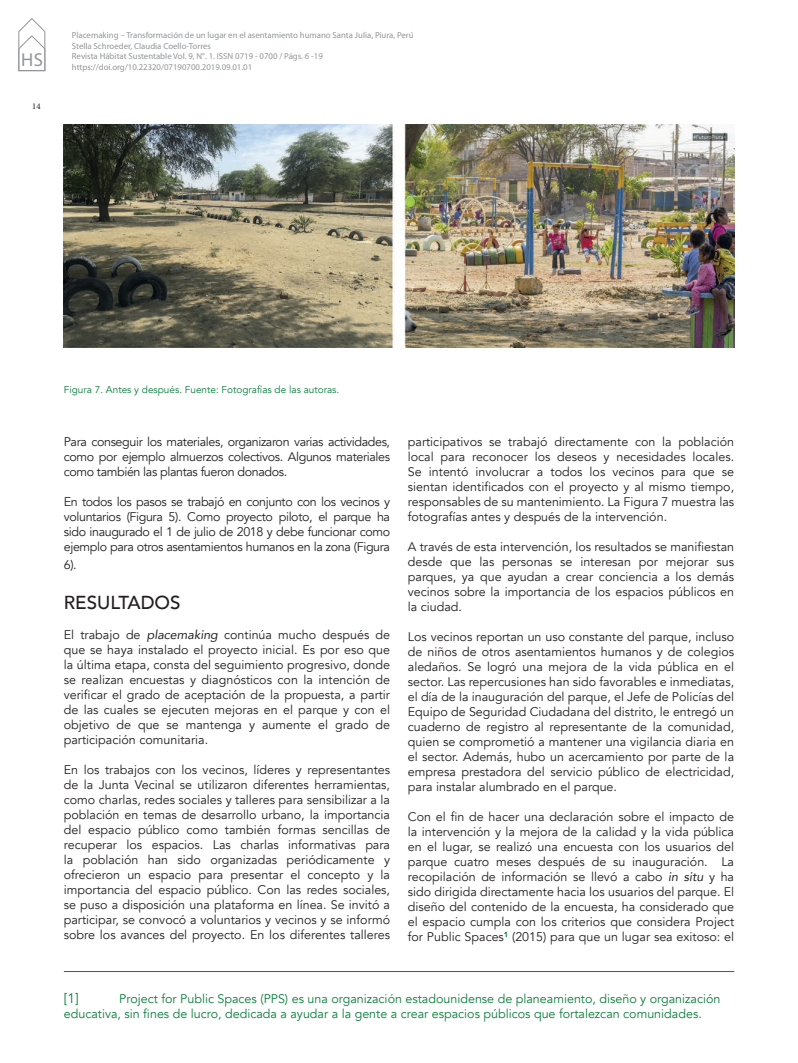
<style>
.page{position:relative;width:798px;height:1063px;background:#fff}
.page>*{position:absolute;margin:0;border:0;box-sizing:border-box;transform-origin:0 0}
.t1{font:500 18.75px "Avenir";color:#231f20}
.t2{font:18.75px "Myriad Pro";color:#939598}
.t3{font:13.75px "Avenir";color:#0c7d3e}
.t4{font:12.5px/15px "Avenir";color:#231f20;text-align:justify}
.t5{font:12.5px/15px "Avenir";color:#0c7d3e}
.t6{font:10px "Avenir";color:#0c7d3e}
.t7{font:8.75px/10.5px "Myriad Pro";color:#939598}
.t8{font:8.75px "Minion Pro";color:#231f20}
.s1{font-style:italic}
</style>
<div class="page">
<svg style="left:19px;top:18px;width:26px;height:53px"></svg>
<img style="left:64px;top:124px;width:669px;height:223px">
<hr style="left:64px;top:971px;width:669px;height:1px;background:#0c7d3e">
<h1 class="t2" style="left:21px;top:48px;width:24px">HS</h1>
<p class="t8" style="left:32px;top:101px;width:10px">14</p>
<p class="t7" style="left:72px;top:30px;width:343px">Placemaking – Transformación de un lugar en el asentamiento humano Santa Julia, Piura, Perú<br>Stella Schroeder, Claudia Coello-Torres<br>Revista Hábitat Sustentable Vol. 9, N°. 1. ISSN 0719 - 0700 / Págs. 6 -19</p>
<p class="t7" style="left:72px;top:62px;width:182px">https://doi.org/10.22320/07190700.2019.09.01.01</p>
<p class="t6" style="left:64px;top:383px;width:277px">Figura 7. Antes y después. Fuente: Fotografías de las autoras.</p>
<p class="t4" style="left:64px;top:434px;width:327px">Para conseguir los materiales, organizaron varias actividades, como por ejemplo almuerzos colectivos. Algunos materiales como también las plantas fueron donados.</p>
<p class="t4" style="left:64px;top:494px;width:327px">En todos los pasos se trabajó en conjunto con los vecinos y voluntarios (Figura 5). Como proyecto piloto, el parque ha sido inaugurado el 1 de julio de 2018 y debe funcionar como ejemplo para otros asentamientos humanos en la zona (Figura</p>
<p class="t4" style="left:64px;top:557px;width:14px">6).</p>
<h1 class="t1" style="left:64px;top:586px;width:118px">RESULTADOS</h1>
<p class="t4" style="left:64px;top:628px;width:327px">El trabajo de <span class="s1">placemaking</span> continúa mucho después de que se haya instalado el proyecto inicial. Es por eso que la última etapa, consta del seguimiento progresivo, donde se realizan encuestas y diagnósticos con la intención de verificar el grado de aceptación de la propuesta, a partir de las cuales se ejecuten mejoras en el parque y con el objetivo de que se mantenga y aumente el grado de participación comunitaria.</p>
<p class="t4" style="left:64px;top:763px;width:327px">En los trabajos con los vecinos, líderes y representantes de la Junta Vecinal se utilizaron diferentes herramientas, como charlas, redes sociales y talleres para sensibilizar a la población en temas de desarrollo urbano, la importancia del espacio público como también formas sencillas de recuperar los espacios. Las charlas informativas para la población han sido organizadas periódicamente y ofrecieron un espacio para presentar el concepto y la importancia del espacio público. Con las redes sociales, se puso a disposición una plataforma en línea. Se invitó a participar, se convocó a voluntarios y vecinos y se informó sobre los avances del proyecto. En los diferentes talleres</p>
<p class="t4" style="left:407px;top:434px;width:327px">participativos se trabajó directamente con la población local para reconocer los deseos y necesidades locales.<br>Se intentó involucrar a todos los vecinos para que se sientan identificados con el proyecto y al mismo tiempo, responsables de su mantenimiento. La Figura 7 muestra las fotografías antes y después de la intervención.</p>
<p class="t4" style="left:407px;top:539px;width:327px">A través de esta intervención, los resultados se manifiestan desde que las personas se interesan por mejorar sus parques, ya que ayudan a crear conciencia a los demás vecinos sobre la importancia de los espacios públicos en la ciudad.</p>
<p class="t4" style="left:407px;top:629px;width:327px">Los vecinos reportan un uso constante del parque, incluso de niños de otros asentamientos humanos y de colegios aledaños. Se logró una mejora de la vida pública en el sector. Las repercusiones han sido favorables e inmediatas, el día de la inauguración del parque, el Jefe de Policías del Equipo de Seguridad Ciudadana del distrito, le entregó un cuaderno de registro al representante de la comunidad, quien se comprometió a mantener una vigilancia diaria en el sector. Además, hubo un acercamiento por parte de la empresa prestadora del servicio público de electricidad, para instalar alumbrado en el parque.</p>
<p class="t4" style="left:407px;top:809px;width:327px">Con el fin de hacer una declaración sobre el impacto de la intervención y la mejora de la calidad y la vida pública en el lugar, se realizó una encuesta con los usuarios del parque cuatro meses después de su inauguración. La recopilación de información se llevó a cabo <span class="s1">in situ</span> y ha sido dirigida directamente hacia los usuarios del parque. El diseño del contenido de la encuesta, ha considerado que el espacio cumpla con los criterios que considera Project for Public Spaces<sup>1</sup> (2015) para que un lugar sea exitoso: el</p>
<p class="t3" style="left:64px;top:990px;width:16px">[1]</p>
<p class="t5" style="left:64px;top:991px;width:658px;text-indent:55px">Project for Public Spaces (PPS) es una organización estadounidense de planeamiento, diseño y organización educativa, sin fines de lucro, dedicada a ayudar a la gente a crear espacios públicos que fortalezcan comunidades.</p>
</div>
